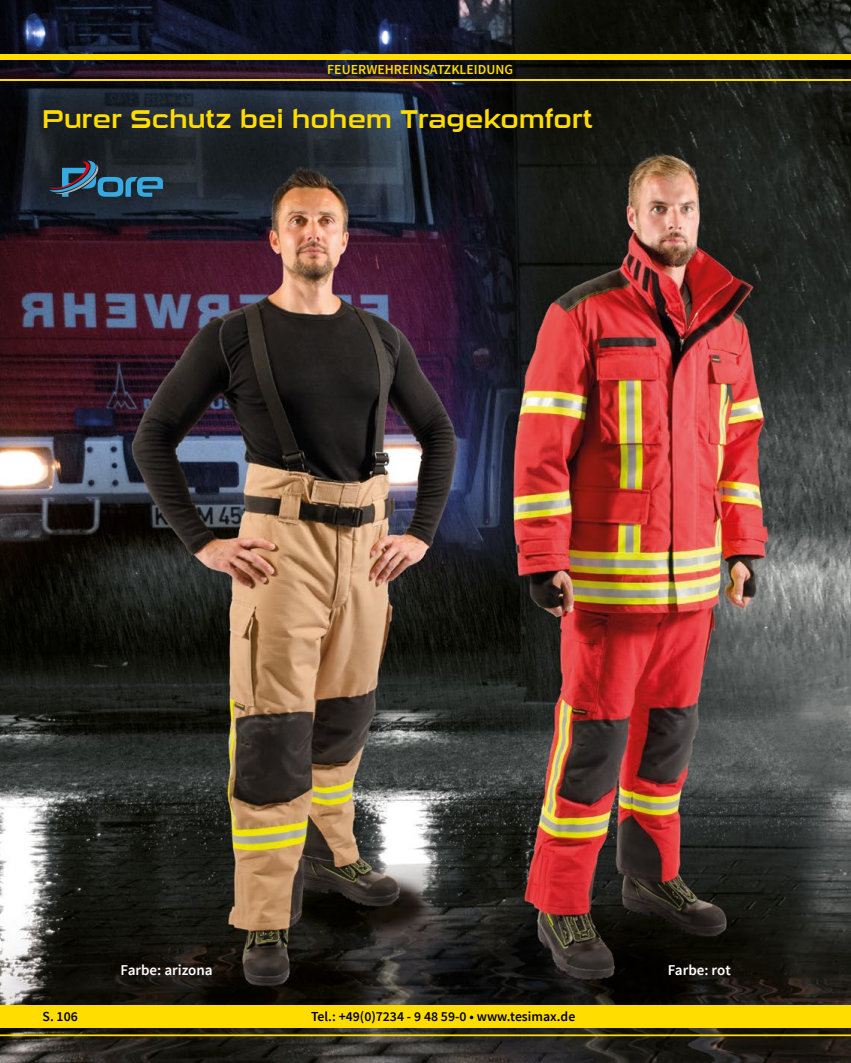
<style>
.page{position:relative;width:851px;height:1063px;background:#fff}
.page>*{position:absolute;margin:0;border:0;box-sizing:border-box;transform-origin:0 0}
.t1{font:25.88px "Sui Generis Rg";letter-spacing:.01em;color:#fd0}
.t2{font:600 15px "Source Sans Pro";color:#fff}
.t3{font:600 13.75px "Source Sans Pro";color:#000}
.t4{font:600 13.75px "Source Sans Pro";color:#fd0}
</style>
<div class="page">
<img style="left:0;top:0;width:850px;height:1063px">
<hr style="left:0;top:1034px;width:850px;height:2px;background:#fd0">
<div style="left:0;top:1006px;width:850px;height:22px;background:#fd0"></div>
<div style="left:0;top:54px;width:850px;height:5px;background:#fd0"></div>
<hr style="left:0;top:79px;width:850px;height:2px;background:#fd0">
<svg style="left:49px;top:161px;width:114px;height:36px;background:#2d4e64"></svg>
<p class="t4" style="left:327px;top:61px;width:187px">Feuerwehreinsatzkleidung</p>
<h1 class="t1" style="left:43px;top:104px;width:551px">Purer Schutz bei hohem Tragekomfort</h1>
<p class="t2" style="left:120px;top:960px;width:94px">Farbe: arizona</p>
<p class="t2" style="left:667px;top:960px;width:64px">Farbe: rot</p>
<p class="t3" style="left:43px;top:1008px;width:37px">S. 106</p>
<p class="t3" style="left:311px;top:1008px;width:266px">Tel.: +49(0)7234 - 9 48 59-0 • www.tesimax.de</p>
</div>
